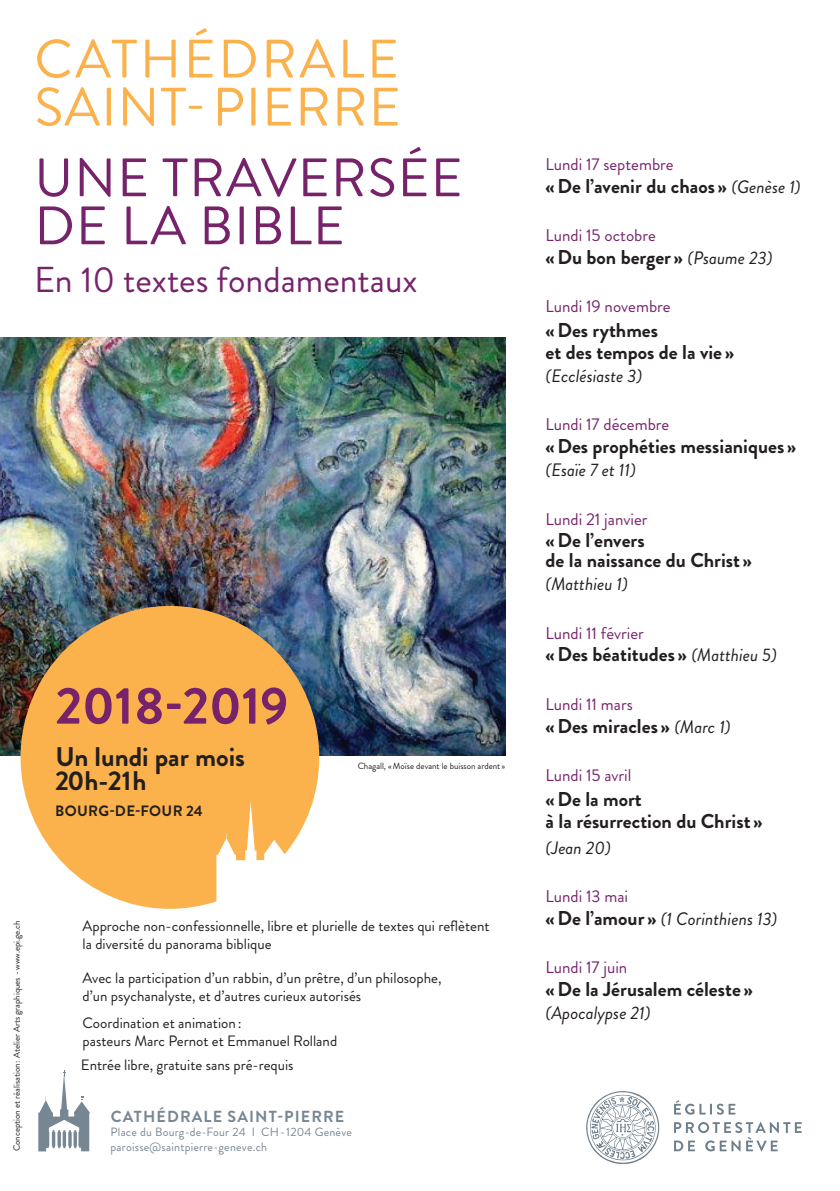
<style>
.page{position:relative;width:840px;height:1191px;background:#fff}
.page>*{position:absolute;margin:0;border:0;box-sizing:border-box;transform-origin:0 0}
.t1{font:54px/48px "Brandon Grotesque";letter-spacing:.02em;color:#fbb24c}
.t2{font:54px/48px "Brandon Grotesque";letter-spacing:.02em;color:#77236b}
.t3{font:700 52px "Brandon Grotesque";color:#77236b}
.t4{font:36px "Brandon Grotesque";color:#77236b}
.t5{font:700 27px/24px "Brandon Grotesque";color:#231f20}
.t6{font:700 20px/22px "Brandon Grotesque";color:#231f20}
.t7{font:italic 18px "Brandon Grotesque";color:#231f20}
.t8{font:17px "Brandon Grotesque";color:#77236b}
.t9{font:700 16px "Brandon Grotesque";letter-spacing:.07em;color:#778693}
.t10{font:15px/18px "Brandon Grotesque";color:#231f20}
.t11{font:700 15px "Brandon Grotesque";letter-spacing:.02em;color:#231f20}
.t12{font:12px/14.4px "Brandon Grotesque";letter-spacing:.02em;color:#778693}
.t13{font:9px "Brandon Grotesque";color:#231f20}
.s1{font-weight:400;font-style:italic;font-size:18px}
.s2{font-weight:700;font-style:normal;font-size:20px}
</style>
<div class="page">
<img style="left:0;top:337px;width:505px;height:419px">
<svg style="left:38px;top:1070px;width:52px;height:81px"></svg>
<svg style="left:586px;top:1091px;width:73px;height:73px"></svg>
<svg style="left:674px;top:1100px;width:61px;height:14px"></svg>
<svg style="left:674px;top:1122px;width:127px;height:29px"></svg>
<svg style="left:21px;top:606px;width:298px;height:303px;background:#e8b266"></svg>
<h1 class="t1" style="left:34px;top:36px;width:367px">CATHÉDRALE<br>SAINT-PIERRE</h1>
<h1 class="t2" style="left:34px;top:154px;width:429px">UNE TRAVERSÉE<br>DE LA BIBLE</h1>
<h3 class="t4" style="left:34px;top:254px;width:385px">En 10 textes fondamentaux</h3>
<h2 class="t3" style="left:55px;top:669px;width:234px">2018-2019</h2>
<h3 class="t5" style="left:55px;top:745px;width:191px">Un lundi par mois<br>20h-21h</h3>
<p class="t11" style="left:55px;top:800px;width:149px">BOURG-DE-FOUR 24</p>
<p class="t13" style="left:357px;top:760px;width:149px">Chagall, « Moïse devant le buisson ardent »</p>
<p class="t13" style="left:10px;top:1151px;width:233px;rotate:-90deg">Conception et réalisation: Atelier Arts graphiques - www.epi.ge.ch</p>
<p class="t10" style="left:82px;top:917px;width:408px">Approche non-confessionnelle, libre et plurielle de textes qui reflètent la diversité du panorama biblique</p>
<p class="t10" style="left:82px;top:969px;width:360px">Avec la participation d’un rabbin, d’un prêtre, d’un philosophe, d’un psychanalyste, et d’autres curieux autorisés</p>
<p class="t10" style="left:82px;top:1014px;width:256px">Coordination et animation :<br>pasteurs Marc Pernot et Emmanuel Rolland</p>
<p class="t10" style="left:81px;top:1056px;width:214px">Entrée libre, gratuite sans pré-requis</p>
<p class="t9" style="left:111px;top:1105px;width:235px">CATHÉDRALE SAINT-PIERRE</p>
<p class="t12" style="left:110px;top:1125px;width:243px">Place du Bourg-de-Four 24 I CH-1204 Genève paroisse@saintpierre-geneve.ch</p>
<p class="t8" style="left:545px;top:152px;width:129px">Lundi 17 septembre</p>
<h3 class="t6" style="left:545px;top:175px;width:256px">« De l’avenir du chaos » <span class="s1">(Genèse 1)</span></h3>
<p class="t8" style="left:545px;top:224px;width:112px">Lundi 15 octobre</p>
<h3 class="t6" style="left:545px;top:246px;width:228px">« Du bon berger » <span class="s1">(Psaume 23)</span></h3>
<p class="t8" style="left:545px;top:295px;width:126px">Lundi 19 novembre</p>
<h3 class="t6" style="left:545px;top:320px;width:190px">« Des rythmes<br>et des tempos de la vie »</h3>
<p class="t7" style="left:545px;top:363px;width:98px">(Ecclésiaste 3)</p>
<p class="t8" style="left:545px;top:413px;width:125px">Lundi 17 décembre</p>
<h3 class="t6" style="left:545px;top:436px;width:252px">« Des prophéties messianiques »</h3>
<p class="t7" style="left:545px;top:457px;width:92px">(Esaïe 7 et 11)</p>
<p class="t8" style="left:545px;top:507px;width:103px">Lundi 21 janvier</p>
<h3 class="t6" style="left:545px;top:531px;width:208px;line-height:20px">« De l’envers<br>de la naissance du Christ »</h3>
<p class="t7" style="left:545px;top:571px;width:84px">(Matthieu 1)</p>
<p class="t8" style="left:545px;top:621px;width:100px">Lundi 11 février</p>
<h3 class="t6" style="left:545px;top:644px;width:233px">« Des béatitudes » <span class="s1">(Matthieu 5)</span></h3>
<p class="t8" style="left:545px;top:692px;width:89px">Lundi 11 mars</p>
<h3 class="t6" style="left:545px;top:715px;width:187px">« Des miracles » <span class="s1">(Marc 1)</span></h3>
<p class="t8" style="left:545px;top:763px;width:87px">Lundi 15 avril</p>
<h3 class="t6" style="left:545px;top:788px;width:218px">« De la mort<br>à la résurrection du Christ »</h3>
<p class="t7" style="left:545px;top:835px;width:67px">(Jean 20)</p>
<p class="t8" style="left:545px;top:884px;width:84px">Lundi 13 mai</p>
<p class="t7" style="left:545px;top:906px;width:233px"><span class="s2">« De l’amour »</span> (1 Corinthiens 13)</p>
<p class="t8" style="left:545px;top:955px;width:83px">Lundi 17 juin</p>
<h3 class="t6" style="left:545px;top:978px;width:209px">« De la Jérusalem céleste »</h3>
<p class="t7" style="left:545px;top:1000px;width:107px">(Apocalypse 21)</p>
</div>
